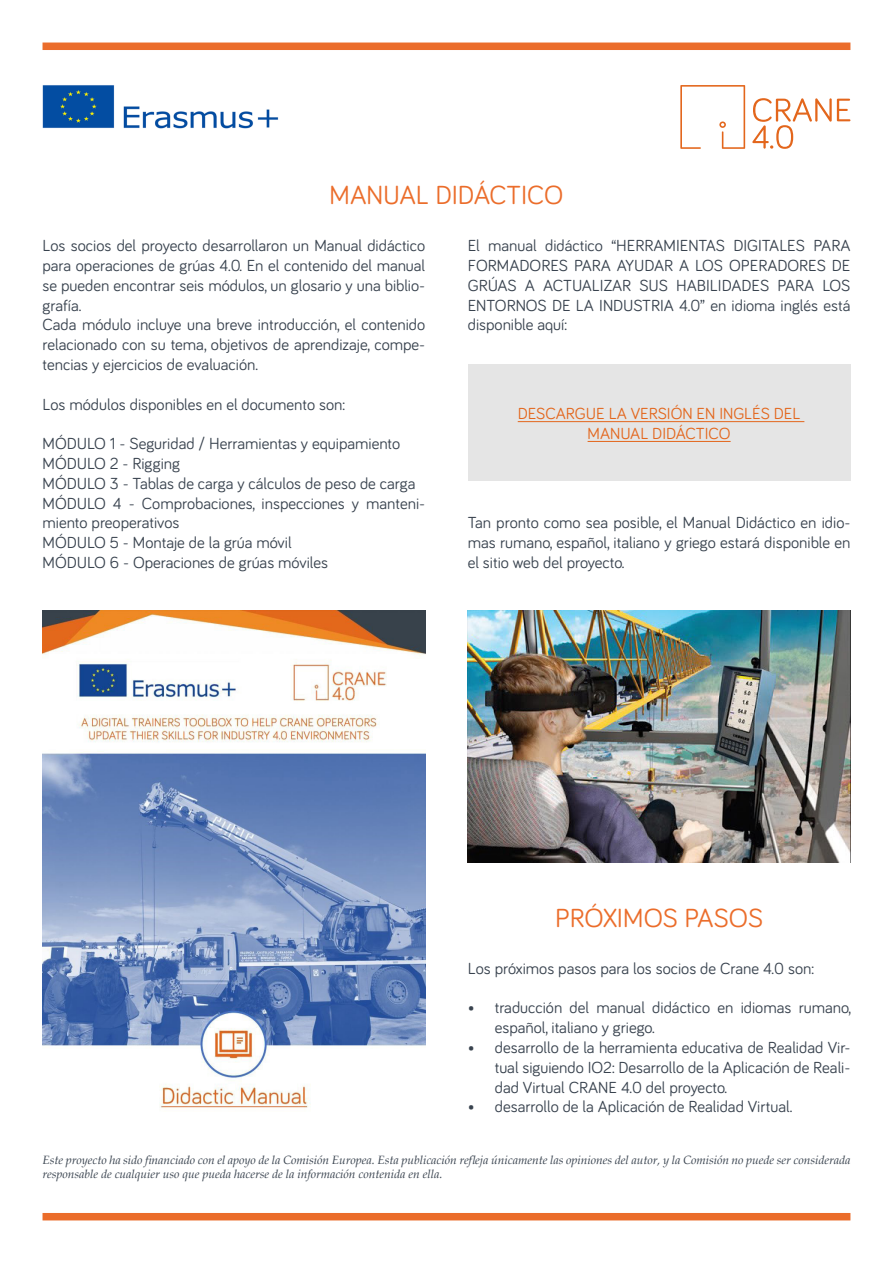
<style>
.page{position:relative;width:893px;height:1263px;background:#fff}
.page>*{position:absolute;margin:0;border:0;box-sizing:border-box;transform-origin:0 0}
.t1{font:27px "Bariol";color:#eb6d2b}
.t2{font:16.5px/19.8px "Bariol";color:#38424e;text-align:justify}
.t3{font:16.5px/19.8px "Bariol";color:#e3661c;text-align:center}
.t4{font:italic 12px/14.4px "Book Antiqua";color:#38424e}
</style>
<div class="page">
<div style="left:468px;top:364px;width:382px;height:117px;background:#e5e5e5"></div>
<hr style="left:518px;top:421px;width:286px;height:1px;background:#e3661c">
<hr style="left:588px;top:441px;width:143px;height:1px;background:#e3661c">
<div style="left:43px;top:43px;width:807px;height:7px;background:#eb6d2b"></div>
<svg style="left:752px;top:98px;width:98px;height:51px"></svg>
<svg style="left:680px;top:85px;width:65px;height:64px"></svg>
<img style="left:42px;top:85px;width:237px;height:44px">
<div style="left:43px;top:1213px;width:807px;height:7px;background:#eb6d2b"></div>
<img style="left:43px;top:610px;width:382px;height:499px">
<img style="left:468px;top:610px;width:382px;height:253px">
<p class="t1" style="left:329px;top:177px;width:236px">MANUAL DIDÁCTICO</p>
<p class="t2" style="left:43px;top:235px;width:384px">Los socios del proyecto desarrollaron un Manual didáctico para operaciones de grúas 4.0. En el contenido del manual se pueden encontrar seis módulos, un glosario y una biblio&shy;grafía.</p>
<p class="t2" style="left:43px;top:314px;width:384px">Cada módulo incluye una breve introducción, el contenido relacionado con su tema, objetivos de aprendizaje, compe&shy;tencias y ejercicios de evaluación.</p>
<p class="t2" style="left:43px;top:393px;width:304px">Los módulos disponibles en el documento son:</p>
<p class="t2" style="left:43px;top:433px;width:359px">MÓDULO 1 - Seguridad / Herramientas y equipamiento</p>
<p class="t2" style="left:43px;top:453px;width:139px">MÓDULO 2 - Rigging</p>
<p class="t2" style="left:43px;top:472px;width:374px">MÓDULO 3 - Tablas de carga y cálculos de peso de carga</p>
<p class="t2" style="left:43px;top:492px;width:384px">MÓDULO 4 - Comprobaciones, inspecciones y manteni&shy;miento preoperativos</p>
<p class="t2" style="left:43px;top:532px;width:251px">MÓDULO 5 - Montaje de la grúa móvil</p>
<p class="t2" style="left:43px;top:552px;width:287px">MÓDULO 6 - Operaciones de grúas móviles</p>
<p class="t2" style="left:468px;top:235px;width:384px">El manual didáctico “HERRAMIENTAS DIGITALES PARA FORMADORES PARA AYUDAR A LOS OPERADORES DE GRÚAS A ACTUALIZAR SUS HABILIDADES PARA LOS ENTORNOS DE LA INDUSTRIA 4.0” en idioma inglés está disponible aquí:</p>
<p class="t3" style="left:518px;top:403px;width:284px">DESCARGUE LA VERSIÓN EN INGLÉS DEL<br>MANUAL DIDÁCTICO</p>
<p class="t2" style="left:468px;top:512px;width:384px">Tan pronto como sea posible, el Manual Didáctico en idio&shy;mas rumano, español, italiano y griego estará disponible en el sitio web del proyecto.</p>
<p class="t1" style="left:555px;top:899px;width:210px">PRÓXIMOS PASOS</p>
<p class="t2" style="left:468px;top:957px;width:348px">Los próximos pasos para los socios de Crane 4.0 son:</p>
<p class="t2" style="left:495px;top:997px;width:358px;text-indent:-27px">• traducción del manual didáctico en idiomas rumano, español, italiano y griego.</p>
<p class="t2" style="left:495px;top:1037px;width:357px;text-indent:-27px">• desarrollo de la herramienta educativa de Realidad Vir&shy;tual siguiendo IO2: Desarrollo de la Aplicación de Reali&shy;dad Virtual CRANE 4.0 del proyecto.</p>
<p class="t2" style="left:468px;top:1096px;width:326px">• desarrollo de la Aplicación de Realidad Virtual.</p>
<p class="t4" style="left:43px;top:1152px;width:809px">Este proyecto ha sido financiado con el apoyo de la Comisión Europea. Esta publicación refleja únicamente las opiniones del autor, y la Comisión no puede ser considerada responsable de cualquier uso que pueda hacerse de la información contenida en ella.</p>
</div>
